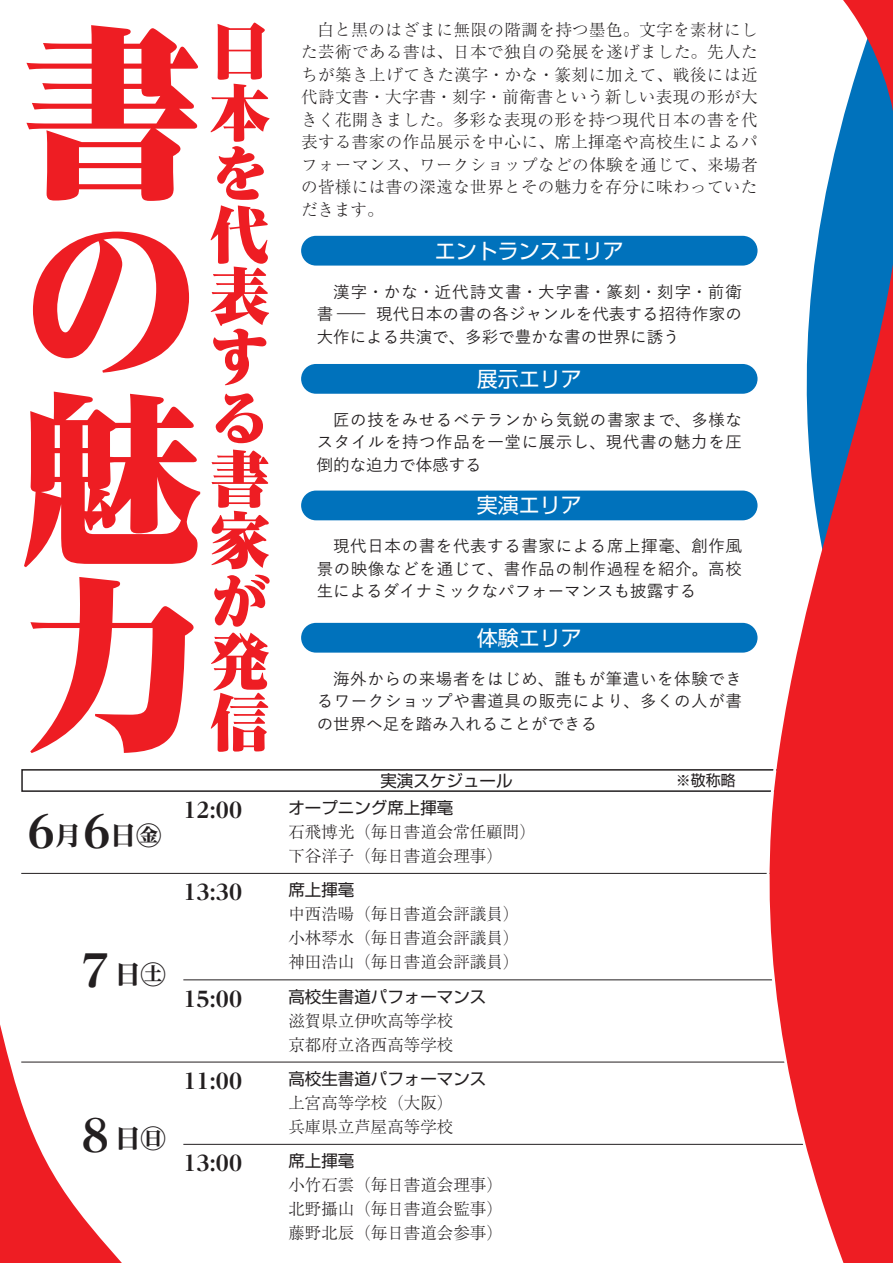
<style>
.page{position:relative;width:893px;height:1263px;background:#fff}
.page>*{position:absolute;margin:0;border:0;box-sizing:border-box;transform-origin:0 0}
.t1{font:900 183.9px/183.9px "P Reim Pr 6 N";color:#ee1d23;text-align:justify}
.t2{font:900 61.05px/61.1px "P Reim Pr 6 N";color:#ee1d23;text-align:justify}
.t3{font:800 25.35px "P Reim Pr 6 N";color:#231f20}
.t4{font:800 21px "P Reim Pr 6 N";color:#231f20}
.t5{font:21px "Shin Go Pro";color:#fff}
.t6{font:300 16.5px/22.5px "P Ryumin Pr 6 N";color:#231f20;text-align:justify}
.t7{font:500 16.5px/22.5px "Yu Go Pr 6 N";letter-spacing:.01em;color:#231f20;text-align:justify}
.t8{font:16.5px "Shin Go Pro";color:#231f20}
.t9{font:15px "Shin Go Pro";color:#231f20}
.s1{font-size:43.65px}
</style>
<div class="page">
<hr style="left:21px;top:873px;width:761px;height:1px;background:#231f20">
<hr style="left:21px;top:1062px;width:773px;height:1px;background:#231f20">
<hr style="left:183px;top:1144px;width:629px;height:1px;background:#231f20">
<hr style="left:183px;top:979px;width:601px;height:1px;background:#231f20">
<svg style="left:760px;top:0;width:133px;height:1263px;fill:#ee1d23"></svg>
<svg style="left:0;top:872px;width:276px;height:391px"></svg>
<div style="left:301px;top:491px;width:456px;height:29px;background:#0072bc;border-radius:15px"></div>
<div style="left:301px;top:364px;width:456px;height:30px;background:#0072bc;border-radius:15px"></div>
<svg style="left:21px;top:545px;width:778px;height:248px"></svg>
<svg style="left:21px;top:545px;width:197px;height:44px"></svg>
<svg style="left:21px;top:557px;width:191px;height:218px"></svg>
<div style="left:301px;top:236px;width:456px;height:30px;background:#0072bc;border-radius:15px"></div>
<h1 class="t1" style="left:22px;top:23px;width:180px">書の魅力</h1>
<h2 class="t2" style="left:210px;top:22px;width:61px">日本を代表する書家が発信</h2>
<h3 class="t3" style="left:28px;top:814px;width:135px"><span class="s1">6</span>月<span class="s1">6</span>日㊎</h3>
<p class="t4" style="left:183px;top:793px;width:60px">12:00</p>
<p class="t4" style="left:183px;top:875px;width:60px">13:30</p>
<h3 class="t3" style="left:82px;top:953px;width:86px"><span class="s1">7</span> 日㊏</h3>
<p class="t4" style="left:183px;top:981px;width:60px">15:00</p>
<h3 class="t3" style="left:82px;top:1118px;width:86px"><span class="s1">8</span> 日㊐</h3>
<p class="t4" style="left:183px;top:1064px;width:60px">11:00</p>
<p class="t4" style="left:183px;top:1146px;width:60px">13:00</p>
<p class="t6" style="left:301px;top:18px;width:458px">　白と黒のはざまに無限の階調を持つ墨色。文字を素材にした芸術である書は、日本で独自の発展を遂げました。先人たちが築き上げてきた漢字・かな・篆刻に加えて、戦後には近代詩文書・大字書・刻字・前衛書という新しい表現の形が大きく花開きました。多彩な表現の形を持つ現代日本の書を代表する書家の作品展示を中心に、席上揮毫や高校生によるパフォーマンス、ワークショップなどの体験を通じて、来場者の皆様には書の深遠な世界とその魅力を存分に味わっていただきます。</p>
<p class="t5" style="left:435px;top:233px;width:190px">エントランスエリア</p>
<p class="t7" style="left:317px;top:278px;width:427px">　漢字・かな・近代詩文書・大字書・篆刻・刻字・前衛書－現代日本の書の各ジャンルを代表する招待作家の大作による共演で、多彩で豊かな書の世界に誘う</p>
<p class="t5" style="left:477px;top:361px;width:106px">展示エリア</p>
<p class="t7" style="left:317px;top:406px;width:427px">　匠の技をみせるベテランから気鋭の書家まで、多様なスタイルを持つ作品を一堂に展示し、現代書の魅力を圧倒的な迫力で体感する</p>
<p class="t5" style="left:477px;top:488px;width:106px">実演エリア</p>
<p class="t7" style="left:317px;top:533px;width:427px">　現代日本の書を代表する書家による席上揮毫、創作風景の映像などを通じて、書作品の制作過程を紹介。高校生によるダイナミックなパフォーマンスも披露する</p>
<p class="t5" style="left:477px;top:620px;width:106px">体験エリア</p>
<p class="t7" style="left:317px;top:665px;width:427px">　海外からの来場者をはじめ、誰もが筆遣いを体験できるワークショップや書道具の販売により、多くの人が書の世界へ足を踏み入れることができる</p>
<p class="t8" style="left:380px;top:767px;width:133px">実演スケジュール</p>
<p class="t8" style="left:288px;top:794px;width:167px">オープニング席上揮毫</p>
<p class="t6" style="left:288px;top:819px;width:249px;line-height:24px">石飛博光（毎日書道会常任顧問）下谷洋子（毎日書道会理事）</p>
<p class="t8" style="left:288px;top:876px;width:67px">席上揮毫</p>
<p class="t6" style="left:288px;top:901px;width:233px;line-height:24px">中西浩暘（毎日書道会評議員）小林琴水（毎日書道会評議員）神田浩山（毎日書道会評議員）</p>
<p class="t8" style="left:288px;top:983px;width:200px">高校生書道パフォーマンス</p>
<p class="t6" style="left:288px;top:1008px;width:167px;line-height:24px">滋賀県立伊吹高等学校京都府立洛西高等学校</p>
<p class="t8" style="left:288px;top:1065px;width:200px">高校生書道パフォーマンス</p>
<p class="t6" style="left:288px;top:1090px;width:167px;line-height:24px">上宮高等学校（大阪）兵庫県立芦屋高等学校</p>
<p class="t8" style="left:288px;top:1147px;width:67px">席上揮毫</p>
<p class="t6" style="left:288px;top:1172px;width:216px;line-height:24px">小竹石雲（毎日書道会理事）北野攝山（毎日書道会監事）藤野北辰（毎日書道会参事）</p>
<p class="t9" style="left:676px;top:768px;width:61px">※敬称略</p>
</div>
